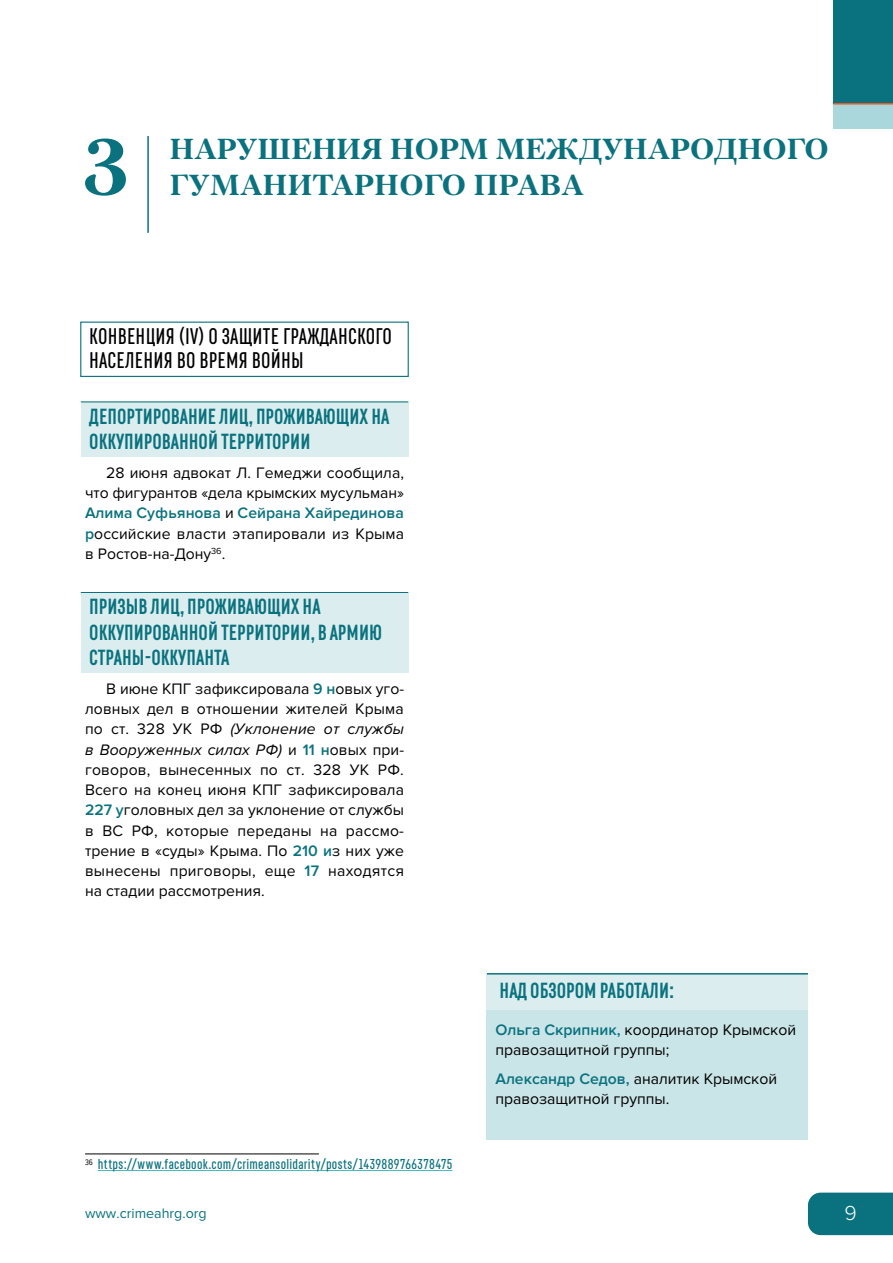
<style>
.page{position:relative;width:893px;height:1263px;background:#fff}
.page>*{position:absolute;margin:0;border:0;box-sizing:border-box;transform-origin:0 0}
.t1{font:700 83.4px "PF Regal Text Pro";color:#0a727e}
.t2{font:700 30px/36px "PF Regal Text Pro";letter-spacing:.005em;color:#0a727e}
.t3{font:600 22.5px/24px "RF Rufo";letter-spacing:.01em;color:#000}
.t4{font:700 21.75px/25.5px "RF Rufo";color:#0a727e}
.t5{font:300 21px "Proxima Nova";color:#fff}
.t6{font:15.75px/20.2px "Proxima Nova";letter-spacing:.005em;color:#000}
.t7{font:600 14.25px "RF Rufo";letter-spacing:.025em;color:#0a727e}
.t8{font:14.25px "Proxima Nova";color:#0a727e}
.s1{font-weight:600;color:#0a727e}
.s2{font-style:italic}
</style>
<div class="page">
<div style="left:808px;top:1192px;width:85px;height:43px;background:#0a727e"></div>
<div style="left:833px;top:0;width:60px;height:104px;background:#0a727e"></div>
<div style="left:833px;top:105px;width:60px;height:24px;background:#a9d7dc"></div>
<hr style="left:833px;top:103px;width:60px;height:2px;background:#f15a22">
<div style="left:80px;top:322px;width:329px;height:55px;border:1px solid #0a727e"></div>
<div style="left:81px;top:402px;width:327px;height:55px;background:#dbedee"></div>
<hr style="left:81px;top:402px;width:327px;height:1px;background:#0a727e">
<div style="left:81px;top:592px;width:327px;height:81px;background:#dbedee"></div>
<hr style="left:81px;top:592px;width:327px;height:1px;background:#0a727e">
<hr style="left:85px;top:1153px;width:234px;height:1px;background:#000">
<hr style="left:98px;top:1170px;width:354px;height:1px;background:#4bb9c2">
<hr style="left:147px;top:136px;width:2px;height:97px;background:#0a727e">
<div style="left:487px;top:974px;width:321px;height:166px;background:#cae5e8"></div>
<div style="left:487px;top:974px;width:321px;height:36px;background:#dbedee"></div>
<hr style="left:487px;top:973px;width:321px;height:1px;background:#0a727e">
<h1 class="t1" style="left:82px;top:117px;width:51px">3</h1>
<h2 class="t2" style="left:170px;top:131px;width:660px">НАРУШЕНИЯ НОРМ МЕЖДУНАРОДНОГО<br>ГУМАНИТАРНОГО ПРАВА</h2>
<h3 class="t3" style="left:89px;top:325px;width:304px">КОНВЕНЦИЯ (IV) О ЗАЩИТЕ ГРАЖДАНСКОГО<br>НАСЕЛЕНИЯ ВО ВРЕМЯ ВОЙНЫ</h3>
<h3 class="t4" style="left:89px;top:403px;width:302px">ДЕПОРТИРОВАНИЕ ЛИЦ, ПРОЖИВАЮЩИХ НА<br>ОККУПИРОВАННОЙ ТЕРРИТОРИИ</h3>
<p class="t6" style="left:85px;top:463px;width:321px;text-align:justify;text-indent:21px">28 июня адвокат Л. Гемеджи сообщила, что фигурантов «дела крымских мусульман» <span class="s1">Алима Суфьянова</span> и <span class="s1">Сейрана Хайрединова р</span>оссийские власти этапировали из Крыма в Ростов-на-Дону<sup>36</sup>.</p>
<h3 class="t4" style="left:89px;top:594px;width:294px">ПРИЗЫВ ЛИЦ, ПРОЖИВАЮЩИХ НА<br>ОККУПИРОВАННОЙ ТЕРРИТОРИИ, В АРМИЮ<br>СТРАНЫ-ОККУПАНТА</h3>
<p class="t6" style="left:85px;top:679px;width:321px;text-indent:21px">В июне КПГ зафиксировала <span class="s1">9 н</span>овых уго&shy;ловных дел в отношении жителей Крыма по ст. 328 УК РФ <span class="s2">(Уклонение от службы в Вооруженных силах РФ)</span> и <span class="s1">11 н</span>овых при&shy;говоров, вынесенных по ст. 328 УК РФ.<br>Всего на конец июня КПГ зафиксировала <span class="s1">227 у</span>головных дел за уклонение от службы в ВС РФ, которые переданы на рассмо&shy;трение в «суды» Крыма. По <span class="s1">210 и</span>з них уже вынесены приговоры, еще <span class="s1">17</span> находятся на стадии рассмотрения.</p>
<p class="t7" style="left:85px;top:1156px;width:369px"><sup>36</sup> https://www.facebook.com/crimeansolidarity/posts/1439889766378475</p>
<h3 class="t4" style="left:500px;top:977px;width:176px">НАД ОБЗОРОМ РАБОТАЛИ:</h3>
<p class="t6" style="left:495px;top:1020px;width:302px"><span class="s1">Ольга Скрипник,</span> координатор Крымской правозащитной группы;</p>
<p class="t6" style="left:495px;top:1069px;width:283px"><span class="s1">Александр Седов,</span> аналитик Крымской правозащитной группы.</p>
<p class="t8" style="left:85px;top:1205px;width:123px">www.crimeahrg.org</p>
<h3 class="t5" style="left:844px;top:1201px;width:14px">9</h3>
</div>
